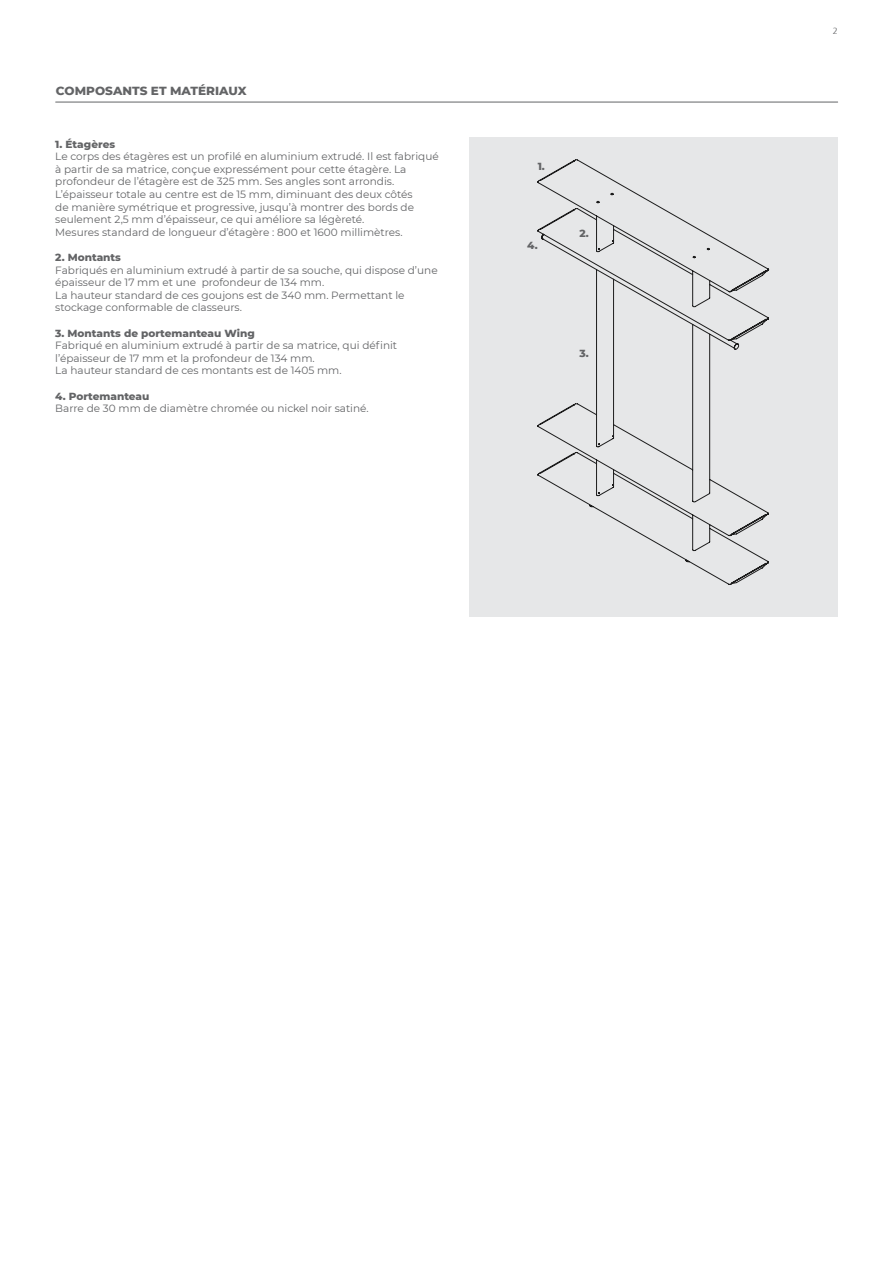
<style>
.page{position:relative;width:893px;height:1263px;background:#fff}
.page>*{position:absolute;margin:0;border:0;box-sizing:border-box;transform-origin:0 0}
.t1{font:800 12px "Montserrat";color:#636466}
.t2{font:10.5px/12.6px "Montserrat";color:#636466}
.t3{font:800 10.5px "Montserrat";color:#636466}
.t4{font:300 9px "Frutiger 45";color:#636466}
</style>
<div class="page">
<div style="left:469px;top:137px;width:369px;height:480px;background:#e6e7e8"></div>
<hr style="left:56px;top:102px;width:782px;height:1px;background:#636466">
<svg style="left:537px;top:159px;width:232px;height:426px"></svg>
<p class="t1" style="left:56px;top:82px;width:192px">Composants et matér iaux</p>
<p class="t3" style="left:55px;top:136px;width:61px">1. Étagères</p>
<p class="t2" style="left:55px;top:150px;width:385px">Le corps des étagères est un profilé en aluminium extrudé. Il est fabriqué à partir de sa matrice, conçue expressément pour cette étagère. La profondeur de l’étagère est de 325 mm. Ses angles sont arrondis.<br>L’épaisseur totale au centre est de 15 mm, diminuant des deux côtés<br>de manière symétrique et progressive, jusqu’à montrer des bords de seulement 2,5 mm d’épaisseur, ce qui améliore sa légèreté.<br>Mesures standard de longueur d’étagère : 800 et 1600 millimètres.</p>
<p class="t3" style="left:55px;top:250px;width:67px">2. Montants</p>
<p class="t2" style="left:55px;top:263px;width:384px">Fabriqués en aluminium extrudé à partir de sa souche, qui dispose d’une épaisseur de 17 mm et une profondeur de 134 mm.<br>La hauteur standard de ces goujons est de 340 mm. Permettant le stockage conformable de classeurs.</p>
<p class="t3" style="left:55px;top:325px;width:201px">3. Montants de portemanteau Wing</p>
<p class="t2" style="left:55px;top:339px;width:343px">Fabriqué en aluminium extrudé à partir de sa matrice, qui définit l’épaisseur de 17 mm et la profondeur de 134 mm.<br>La hauteur standard de ces montants est de 1405 mm.</p>
<p class="t3" style="left:55px;top:388px;width:96px">4. Portemanteau</p>
<p class="t2" style="left:55px;top:402px;width:315px">Barre de 30 mm de diamètre chromée ou nickel noir satiné.</p>
<p class="t3" style="left:538px;top:158px;width:9px">1.</p>
<p class="t3" style="left:527px;top:238px;width:12px">4.</p>
<p class="t3" style="left:579px;top:225px;width:11px">2.</p>
<p class="t3" style="left:579px;top:346px;width:11px">3.</p>
<p class="t4" style="left:833px;top:26px;width:7px">2</p>
</div>
